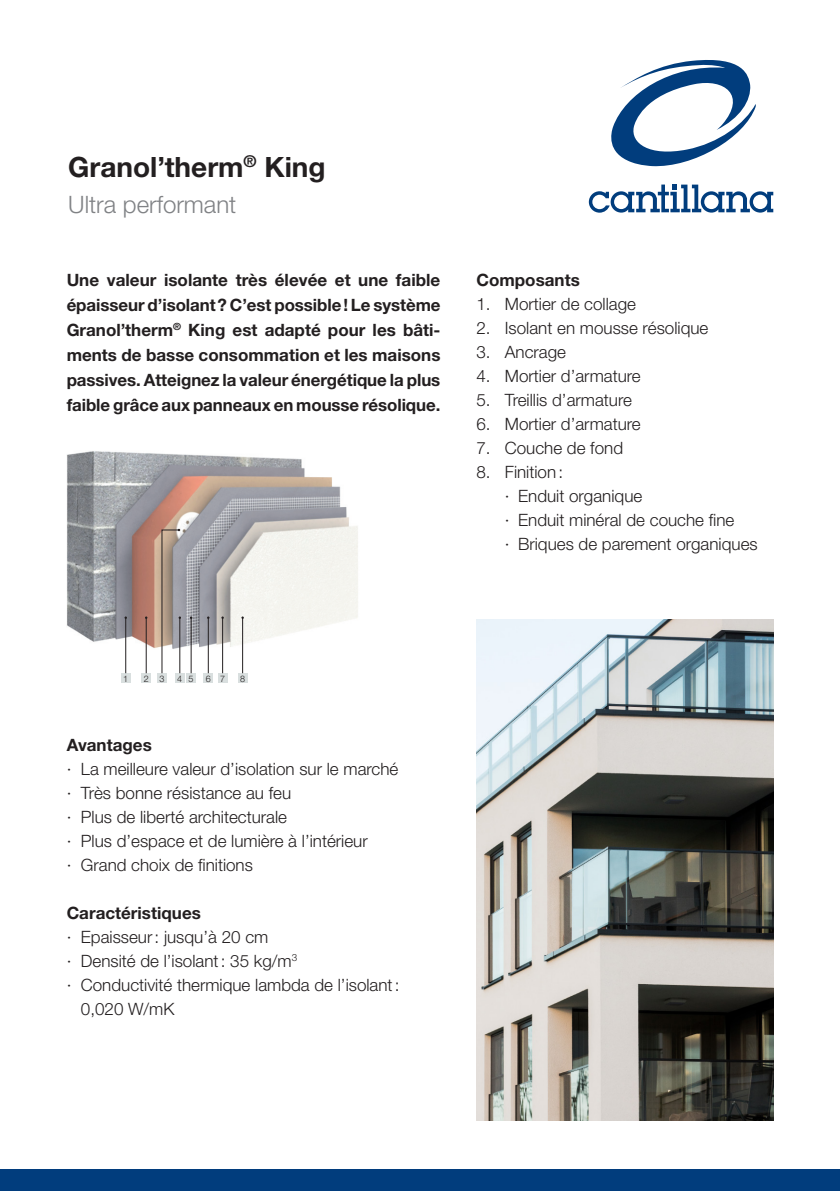
<style>
.page{position:relative;width:840px;height:1191px;background:#fff}
.page>*{position:absolute;margin:0;border:0;box-sizing:border-box;transform-origin:0 0}
.t1{font:700 28px "Helvetica Neue";color:#231f20}
.t2{font:300 24px "Helvetica Neue";color:#808285}
.t3{font:300 17px/24px "Helvetica Neue";color:#231f20}
.t4{font:700 17px/25px "Helvetica Neue";letter-spacing:-.005em;color:#231f20;text-align:justify}
.t5{font:300 9px "Helvetica Neue";color:#231f20}
</style>
<div class="page">
<div style="left:0;top:1169px;width:839px;height:22px;background:#013d7d"></div>
<img style="left:476px;top:619px;width:296px;height:501px">
<svg style="left:588px;top:184px;width:184px;height:29px"></svg>
<svg style="left:611px;top:60px;width:144px;height:107px"></svg>
<img style="left:67px;top:451px;width:291px;height:198px">
<div style="left:121px;top:673px;width:9px;height:10px;background:#d9dfdf"></div>
<hr style="left:125px;top:617px;width:1px;height:56px;background:#231f20">
<div style="left:141px;top:673px;width:10px;height:10px;background:#d9dfdf"></div>
<hr style="left:146px;top:617px;width:1px;height:56px;background:#231f20">
<div style="left:157px;top:673px;width:10px;height:10px;background:#d9dfdf"></div>
<div style="left:175px;top:673px;width:9px;height:10px;background:#d9dfdf"></div>
<svg style="left:161px;top:529px;width:20px;height:145px"></svg>
<div style="left:186px;top:673px;width:10px;height:10px;background:#d9dfdf"></div>
<hr style="left:191px;top:617px;width:1px;height:56px;background:#231f20">
<div style="left:203px;top:673px;width:10px;height:10px;background:#d9dfdf"></div>
<hr style="left:208px;top:617px;width:1px;height:56px;background:#231f20">
<div style="left:218px;top:673px;width:9px;height:10px;background:#d9dfdf"></div>
<hr style="left:222px;top:617px;width:1px;height:56px;background:#231f20">
<div style="left:238px;top:673px;width:9px;height:10px;background:#d9dfdf"></div>
<hr style="left:242px;top:617px;width:1px;height:56px;background:#231f20">
<h1 class="t1" style="left:68px;top:149px;width:259px">Granol’therm<sup>®</sup> King</h1>
<h2 class="t2" style="left:68px;top:189px;width:170px">Ultra performant</h2>
<p class="t4" style="left:67px;top:267px;width:375px">Une valeur isolante très élevée et une faible épaisseur d’isolant? C’est possible! Le système Granol’therm<sup>®</sup> King est adapté pour les bâti&shy;ments de basse consommation et les maisons passives. Atteignez la valeur énergétique la plus faible grâce aux panneaux en mousse résolique.</p>
<p class="t4" style="left:476px;top:266px;width:105px">Composants</p>
<p class="t3" style="left:476px;top:291px;width:161px">1. Mortier de collage</p>
<p class="t3" style="left:476px;top:315px;width:233px">2. Isolant en mousse résolique</p>
<p class="t3" style="left:476px;top:339px;width:91px">3. Ancrage</p>
<p class="t3" style="left:476px;top:363px;width:166px">4. Mortier d’armature</p>
<p class="t3" style="left:476px;top:387px;width:157px">5. Treillis d’armature</p>
<p class="t3" style="left:476px;top:411px;width:166px">6. Mortier d’armature</p>
<p class="t3" style="left:476px;top:435px;width:148px">7. Couche de fond</p>
<p class="t3" style="left:504px;top:459px;width:254px;text-indent:-28px">8. Finition:<br>· Enduit organique<br>· Enduit minéral de couche fine<br>· Briques de parement organiques</p>
<p class="t5" style="left:123px;top:673px;width:7px">1</p>
<p class="t5" style="left:144px;top:673px;width:22px">2 3</p>
<p class="t5" style="left:177px;top:673px;width:18px">4 5</p>
<p class="t5" style="left:206px;top:673px;width:21px">6 7</p>
<p class="t5" style="left:240px;top:673px;width:7px">8</p>
<p class="t4" style="left:67px;top:731px;width:87px">Avantages</p>
<p class="t3" style="left:67px;top:756px;width:333px">· La meilleure valeur d’isolation sur le marché · Très bonne résistance au feu<br>· Plus de liberté architecturale<br>· Plus d’espace et de lumière à l’intérieur<br>· Grand choix de finitions</p>
<p class="t4" style="left:67px;top:899px;width:136px">Caractéristiques</p>
<p class="t3" style="left:67px;top:924px;width:203px">· Epaisseur: jusqu’à 20 cm</p>
<p class="t3" style="left:67px;top:948px;width:232px">· Densité de l’isolant: 35 kg/m<sup>3</sup></p>
<p class="t3" style="left:67px;top:972px;width:334px">· Conductivité thermique lambda de l’isolant:</p>
<p class="t3" style="left:81px;top:996px;width:95px">0,020 W/mK</p>
</div>
